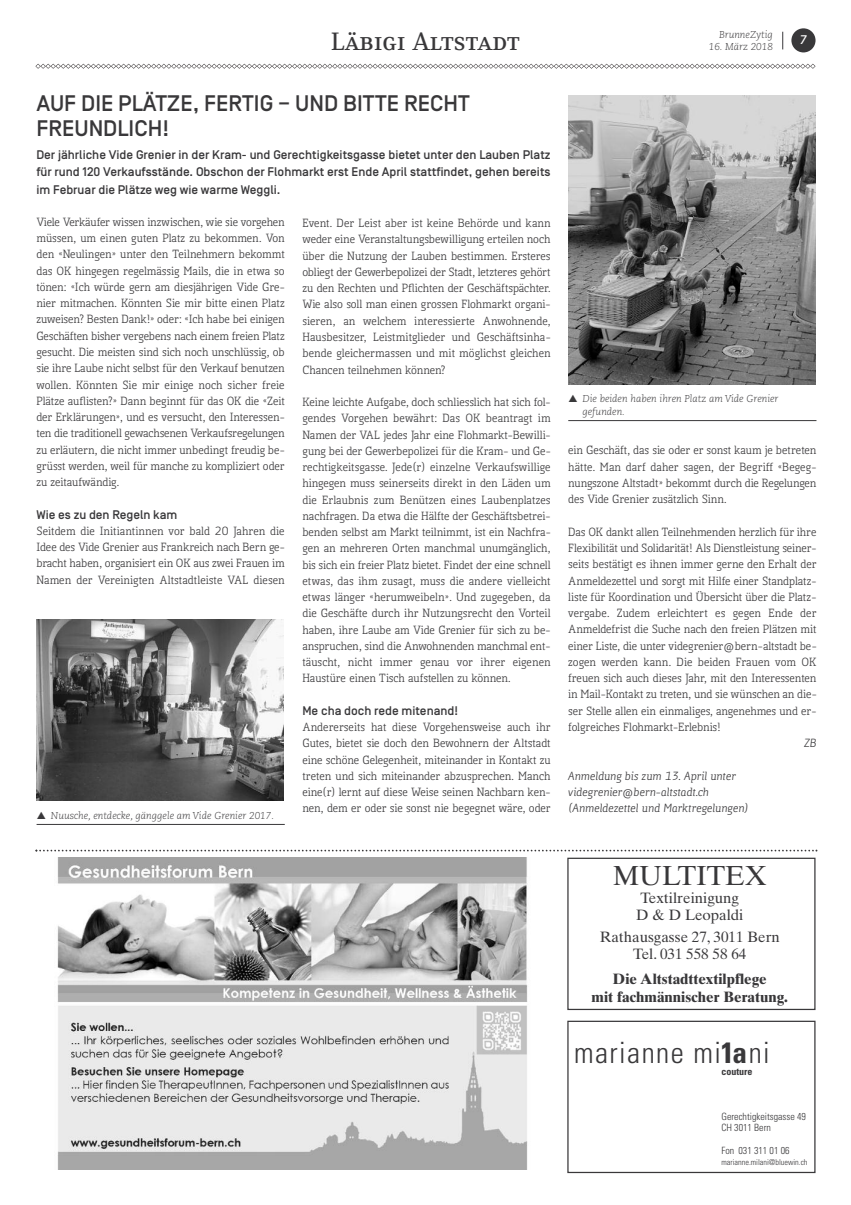
<style>
.page{position:relative;width:851px;height:1205px;background:#fff}
.page>*{position:absolute;margin:0;border:0;box-sizing:border-box;transform-origin:0 0}
.t1{font:300 condensed 29.38px "Univers";letter-spacing:.05em;color:#39383a}
.t2{font:27.5px "Times Ten";color:#39383a}
.t3{font:25px "Skopex Serif Med Caps";letter-spacing:.01em;color:#39383a}
.t4{font:500 22.5px/25px "Simplon BP";color:#39383a}
.t5{font:15px/17.5px "Times Ten";color:#39383a}
.t6{font:700 15px/17.5px "Times Ten";color:#39383a;text-align:center}
.t7{font:500 12.5px/17.5px "Simplon BP";color:#39383a;text-align:justify}
.t8{font:italic 700 12.5px "Caecilia";color:#fff}
.t9{font:11.25px/16.2px "Kofi Pure Serif";letter-spacing:-.005em;color:#39383a;text-align:justify}
.t10{font:11.25px/16.2px "Kofi Pure Kursiv";color:#39383a}
.t11{font:italic 300 10px/12.5px "Caecilia";color:#39383a}
.t12{font:300 condensed 10px/11.2px "Univers";color:#39383a}
.t13{font:700 condensed 10px "Univers";color:#39383a}
.t14{font:300 condensed 8.12px "Univers";color:#39383a}
.s1{font-weight:700}
</style>
<div class="page">
<div style="left:791px;top:28px;width:24px;height:24px;background:#39383a;border-radius:50%"></div>
<svg style="left:782px;top:32px;width:1px;height:17px"></svg>
<svg style="left:35px;top:64px;width:780px;height:5px"></svg>
<img style="left:37px;top:620px;width:247px;height:180px">
<hr style="left:37px;top:824px;width:248px;height:1px;background:#39383a">
<img style="left:568px;top:96px;width:247px;height:288px">
<hr style="left:568px;top:420px;width:248px;height:1px;background:#39383a">
<svg style="left:35px;top:849px;width:782px;height:2px"></svg>
<img style="left:57px;top:857px;width:471px;height:312px">
<div style="left:567px;top:1020px;width:248px;height:153px;border:1px solid #39383a"></div>
<div style="left:567px;top:857px;width:248px;height:153px;border:1px solid #39383a"></div>
<p class="t11" style="left:719px;top:29px;width:55px">BrunneZytig</p>
<h3 class="t3" style="left:331px;top:27px;width:190px">Läbigi Altstadt</h3>
<p class="t11" style="left:708px;top:41px;width:66px">16. März 2018</p>
<p class="t8" style="left:799px;top:32px;width:9px">7</p>
<h3 class="t4" style="left:36px;top:92px;width:435px">AUF DIE PLÄTZE, FERTIG – UND BITTE RECHT<br>FREUNDLICH!</h3>
<p class="t7" style="left:36px;top:146px;width:515px">Der jährliche Vide Grenier in der Kram- und Gerechtigkeitsgasse bietet unter den Lauben Platz für rund 120 Verkaufsstände. Obschon der Flohmarkt erst Ende April stattfindet, gehen bereits im Februar die Plätze weg wie warme Weggli.</p>
<p class="t9" style="left:36px;top:214px;width:250px">Viele Verkäufer wissen inzwischen, wie sie vorgehen müssen, um einen guten Platz zu bekommen. Von den «Neulingen» unter den Teilnehmern bekommt das OK hingegen regelmässig Mails, die in etwa so tönen: «Ich würde gern am diesjährigen Vide Gre&shy;nier mitmachen. Könnten Sie mir bitte einen Platz zuweisen? Besten Dank!» oder: «Ich habe bei einigen Geschäften bisher vergebens nach einem freien Platz gesucht. Die meisten sind sich noch unschlüssig, ob sie ihre Laube nicht selbst für den Verkauf benutzen wollen. Könnten Sie mir einige noch sicher freie Plätze auflisten?» Dann beginnt für das OK die «Zeit der Erklärungen», und es versucht, den Interessen&shy;ten die traditionell gewachsenen Verkaufsregelungen zu erläutern, die nicht immer unbedingt freudig be&shy;grüsst werden, weil für manche zu kompliziert oder zu zeitaufwändig.</p>
<p class="t7" style="left:36px;top:506px;width:142px">Wie es zu den Regeln kam</p>
<p class="t9" style="left:36px;top:523px;width:250px">Seitdem die Initiantinnen vor bald 20 Jahren die Idee des Vide Grenier aus Frankreich nach Bern ge&shy;bracht haben, organisiert ein OK aus zwei Frauen im Namen der Vereinigten Altstadtleiste VAL diesen</p>
<p class="t9" style="left:302px;top:215px;width:250px">Event. Der Leist aber ist keine Behörde und kann weder eine Veranstaltungsbewilligung erteilen noch über die Nutzung der Lauben bestimmen. Ersteres obliegt der Gewerbepolizei der Stadt, letzteres gehört zu den Rechten und Pflichten der Geschäftspächter.<br>Wie also soll man einen grossen Flohmarkt organi&shy;sieren, an welchem interessierte Anwohnende, Hausbesitzer, Leistmitglieder und Geschäftsinha&shy;bende gleichermassen und mit möglichst gleichen Chancen teilnehmen können?</p>
<p class="t9" style="left:302px;top:394px;width:250px">Keine leichte Aufgabe, doch schliesslich hat sich fol&shy;gendes Vorgehen bewährt: Das OK beantragt im Namen der VAL jedes Jahr eine Flohmarkt-Bewilli&shy;gung bei der Gewerbepolizei für die Kram- und Ge&shy;rechtigkeitsgasse. Jede(r) einzelne Verkaufswillige hingegen muss seinerseits direkt in den Läden um die Erlaubnis zum Benützen eines Laubenplatzes nachfragen. Da etwa die Hälfte der Geschäftsbetrei&shy;benden selbst am Markt teilnimmt, ist ein Nachfra&shy;gen an mehreren Orten manchmal unumgänglich, bis sich ein freier Platz bietet. Findet der eine schnell etwas, das ihm zusagt, muss die andere vielleicht etwas länger «herumweibeln». Und zugegeben, da die Geschäfte durch ihr Nutzungsrecht den Vorteil haben, ihre Laube am Vide Grenier für sich zu be&shy;anspruchen, sind die Anwohnenden manchmal ent&shy;täuscht, nicht immer genau vor ihrer eigenen Haustüre einen Tisch aufstellen zu können.</p>
<p class="t7" style="left:302px;top:702px;width:157px">Me cha doch rede mitenand!</p>
<p class="t9" style="left:302px;top:719px;width:250px">Andererseits hat diese Vorgehensweise auch ihr Gutes, bietet sie doch den Bewohnern der Altstadt eine schöne Gelegenheit, miteinander in Kontakt zu treten und sich miteinander abzusprechen. Manch eine(r) lernt auf diese Weise seinen Nachbarn ken&shy;nen, dem er oder sie sonst nie begegnet wäre, oder</p>
<p class="t11" style="left:51px;top:809px;width:225px">Nuusche, entdecke, gänggele am Vide Grenier 2017.</p>
<p class="t11" style="left:582px;top:393px;width:197px">Die beiden haben ihren Platz am Vide Grenier gefunden.</p>
<p class="t9" style="left:568px;top:443px;width:250px">ein Geschäft, das sie oder er sonst kaum je betreten hätte. Man darf daher sagen, der Begriff «Begeg&shy;nungszone Altstadt» bekommt durch die Regelungen des Vide Grenier zusätzlich Sinn.</p>
<p class="t9" style="left:568px;top:524px;width:250px">Das OK dankt allen Teilnehmenden herzlich für ihre Flexibilität und Solidarität! Als Dienstleistung seiner&shy;seits bestätigt es ihnen immer gerne den Erhalt der Anmeldezettel und sorgt mit Hilfe einer Standplatz&shy;liste für Koordination und Übersicht über die Platz&shy;vergabe. Zudem erleichtert es gegen Ende der Anmeldefrist die Suche nach den freien Plätzen mit einer Liste, die unter videgrenier@bern-altstadt be&shy;zogen werden kann. Die beiden Frauen vom OK freuen sich auch dieses Jahr, mit den Interessenten in Mail-Kontakt zu treten, und sie wünschen an die&shy;ser Stelle allen ein einmaliges, angenehmes und er&shy;folgreiches Flohmarkt-Erlebnis!</p>
<p class="t10" style="left:804px;top:735px;width:14px">ZB</p>
<p class="t10" style="left:568px;top:768px;width:182px">Anmeldung bis zum 13. April unter videgrenier@bern-altstadt.ch (Anmeldezettel und Marktregelungen)</p>
<h2 class="t2" style="left:613px;top:859px;width:155px">MULTITEX</h2>
<h3 class="t5" style="left:636px;top:889px;width:109px">Textilreinigung<br>D &amp; D Leopaldi</h3>
<h3 class="t5" style="left:599px;top:927px;width:182px;text-align:center">Rathausgasse 27, 3011 Bern<br>Tel. 031 558 58 64</h3>
<h3 class="t6" style="left:591px;top:970px;width:198px">Die Altstadttextilpflege<br>mit fachmännischer Beratung.</h3>
<h1 class="t1" style="left:574px;top:1034px;width:197px">marianne mi<span class="s1">1a</span>ni</h1>
<p class="t13" style="left:721px;top:1066px;width:33px">couture</p>
<p class="t12" style="left:721px;top:1110px;width:86px">Gerechtigkeitsgasse 49<br>CH 3011 Bern</p>
<p class="t12" style="left:721px;top:1144px;width:70px">Fon 031 311 01 06</p>
<p class="t14" style="left:721px;top:1157px;width:87px">marianne.milani@bluewin.ch</p>
</div>
